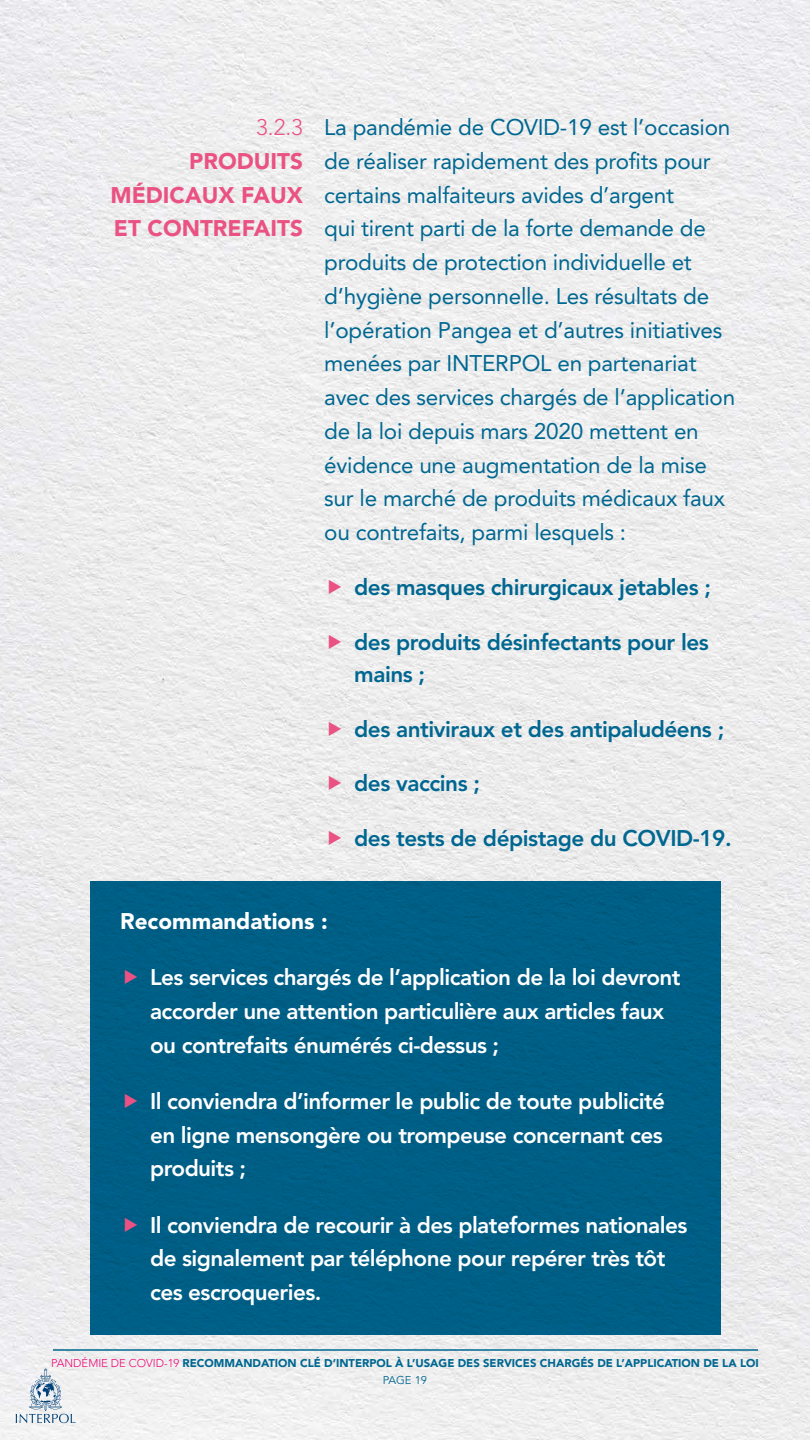
<style>
.page{position:relative;width:810px;height:1440px;background:#fff}
.page>*{position:absolute;margin:0;border:0;box-sizing:border-box;transform-origin:0 0}
.TXT{font:22.5px/33.8px "Avenir LT Std";letter-spacing:-.01em;color:#006791}
.t1{font:800 22.5px/33.8px "Avenir LT Std";letter-spacing:-.025em;color:#fff}
.t2{font:800 22.5px/32.2px "Avenir LT Std";letter-spacing:-.02em;color:#006791}
.TXT_HEADER_02{font:900 22.5px/33.8px "Avenir LT Std";color:#ea5283;text-align:right}
.TXT-2{font:900 22.5px "Avenir LT Std";color:#fff}
.t3{font:900 11.25px/16.8px "Avenir LT Std";color:#006791;text-align:center}
.s1{font-weight:300}
.s2{font-weight:300;color:#ed0677}
.s3{font-weight:400}
</style>
<div class="page">
<img style="left:0;top:0;width:810px;height:1440px">
<hr style="left:53px;top:1349px;width:705px;height:2px;background:#006791">
<svg style="left:16px;top:1369px;width:59px;height:54px"></svg>
<div style="left:90px;top:882px;width:631px;height:453px;background:#005f85"></div>
<svg style="left:329px;top:579px;width:12px;height:15px"></svg>
<svg style="left:329px;top:634px;width:12px;height:14px"></svg>
<svg style="left:329px;top:721px;width:12px;height:14px"></svg>
<svg style="left:329px;top:776px;width:12px;height:14px"></svg>
<svg style="left:329px;top:831px;width:12px;height:14px"></svg>
<p class="TXT_HEADER_02" style="left:110px;top:110px;width:194px"><span class="s1">3.2.3<br></span>PRODUITS<br>MÉDICAUX FAUX<br>ET CONTREFAITS</p>
<p class="TXT" style="left:324px;top:110px;width:412px">La pandémie de COVID-19 est l’occasion de réaliser rapidement des profits pour certains malfaiteurs avides d’argent<br>qui tirent parti de la forte demande de produits de protection individuelle et d’hygiène personnelle. Les résultats de l’opération Pangea et d’autres initiatives menées par INTERPOL en partenariat avec des services chargés de l’application de la loi depuis mars 2020 mettent en évidence une augmentation de la mise sur le marché de produits médicaux faux ou contrefaits, parmi lesquels :</p>
<p class="t2" style="left:354px;top:571px;width:358px">des masques chirurgicaux jetables ;</p>
<p class="t2" style="left:354px;top:626px;width:356px">des produits désinfectants pour les mains ;</p>
<p class="t2" style="left:354px;top:713px;width:372px">des antiviraux et des antipaludéens ;</p>
<p class="t2" style="left:354px;top:767px;width:127px">des vaccins ;</p>
<p class="t2" style="left:354px;top:822px;width:379px">des tests de dépistage du COVID-19.</p>
<p class="TXT-2" style="left:120px;top:907px;width:209px">Recommandations :</p>
<p class="t1" style="left:150px;top:961px;width:532px">Les services chargés de l’application de la loi devront accorder une attention particulière aux articles faux ou contrefaits énumérés ci-dessus ;</p>
<p class="t1" style="left:150px;top:1084px;width:517px;text-align:justify">Il conviendra d’informer le public de toute publicité en ligne mensongère ou trompeuse concernant ces produits ;</p>
<p class="t1" style="left:150px;top:1208px;width:539px">Il conviendra de recourir à des plateformes nationales de signalement par téléphone pour repérer très tôt ces escroqueries.</p>
<p class="t3" style="left:51px;top:1354px;width:709px"><span class="s2">PANDÉMIE DE COVID-19</span> RECOMMANDATION CLÉ D’INTERPOL À L’USAGE DES SERVICES CHARGÉS DE L’APPLICATION DE LA LOI<br><span class="s3">PAGE 19</span></p>
</div>
